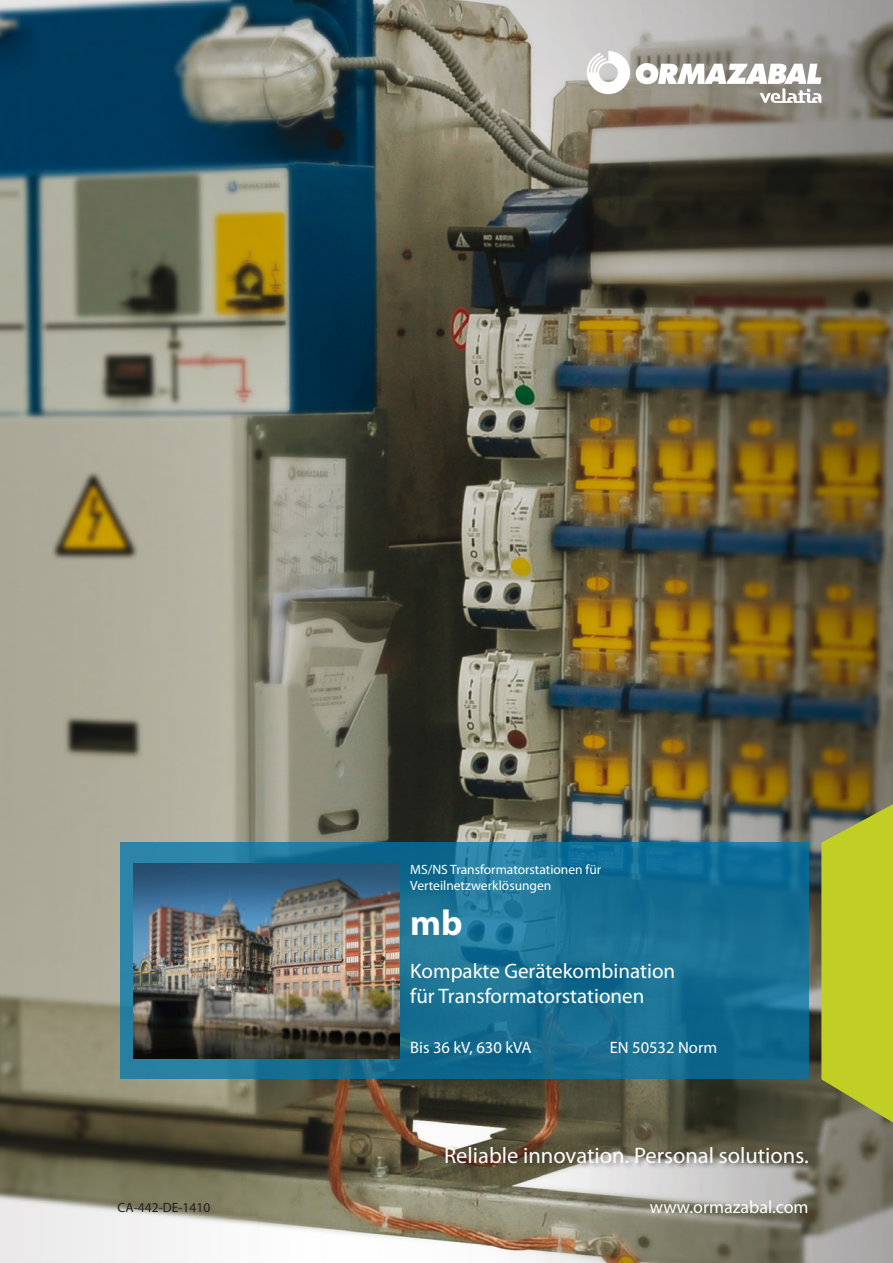
<style>
.page{position:relative;width:893px;height:1263px;background:#fff}
.page>*{position:absolute;margin:0;border:0;box-sizing:border-box;transform-origin:0 0}
.t1{font:700 36px "Myriad Pro";color:#fff}
.t2{font:22.5px "Myriad Pro";color:#fff}
.t3{font:21px/25.2px "Myriad Pro";color:#fff}
.t4{font:18px "Myriad Pro";color:#fff}
.t5{font:16.5px "Myriad Pro";color:#fff}
.t6{font:13.5px/16.2px "Myriad Pro";color:#fff}
.t7{font:13.5px "Myriad Pro";color:#231f20}
</style>
<div class="page">
<img style="left:0;top:0;width:893px;height:1263px">
<svg style="left:120px;top:843px;width:689px;height:236px;background:#187094"></svg>
<svg style="left:821px;top:804px;width:72px;height:318px;background:#b4bf29"></svg>
<img style="left:134px;top:864px;width:266px;height:194px">
<svg style="left:587px;top:51px;width:43px;height:43px"></svg>
<svg style="left:636px;top:63px;width:185px;height:40px"></svg>
<div style="left:445px;top:1145px;width:370px;height:25px;background:#231f20;opacity:.5"></div>
<p class="t6" style="left:410px;top:862px;width:193px">MS/NS Transformatorstationen für<br>Verteilnetzwerklösungen</p>
<p class="t1" style="left:410px;top:900px;width:54px">mb</p>
<p class="t3" style="left:410px;top:958px;width:266px">Kompakte Gerätekombination für Transformatorstationen</p>
<p class="t5" style="left:410px;top:1038px;width:123px">Bis 36 kV, 630 kVA</p>
<p class="t5" style="left:610px;top:1038px;width:109px">EN 50532 Norm</p>
<p class="t2" style="left:444px;top:1143px;width:366px">Reliable innovation. Personal solutions.</p>
<p class="t7" style="left:118px;top:1199px;width:94px">CA-442-DE-1410</p>
<p class="t4" style="left:650px;top:1197px;width:160px">www.ormazabal.com</p>
</div>
